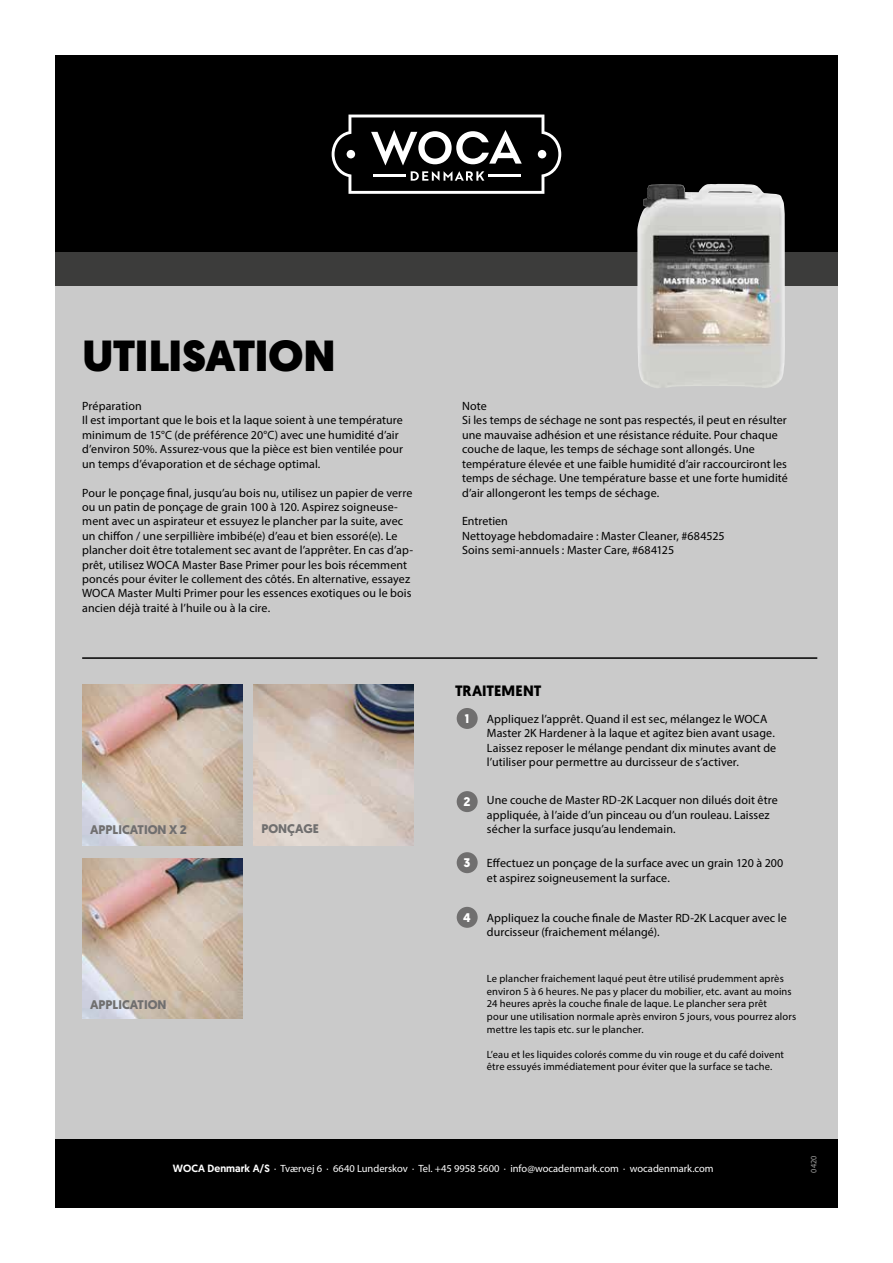
<style>
.page{position:relative;width:893px;height:1263px;background:#fff}
.page>*{position:absolute;margin:0;border:0;box-sizing:border-box;transform-origin:0 0}
.t1{font:900 43.5px "Geomanist";letter-spacing:-.015em;color:#000}
.t2{font:700 15px "Geomanist";color:#000}
.t3{font:700 12.45px "Geomanist";color:#706f6f}
.t4{font:700 12.45px "Geomanist";color:#fff}
.t5{font:12px/14.4px "Myriad Pro";letter-spacing:.01em;color:#000}
.t6{font:10.5px/12.6px "Myriad Pro";letter-spacing:.015em;color:#000}
.t7{font:10.5px "Myriad Pro";color:#fff}
.t8{font:8.25px "Myriad Pro";color:#9d9d9c}
.s1{font-family:"Geomanist";font-weight:500}
</style>
<div class="page">
<div style="left:55px;top:140px;width:783px;height:1068px;background:#cacaca"></div>
<div style="left:55px;top:251px;width:783px;height:35px;background:#3c3c3b"></div>
<div style="left:55px;top:55px;width:783px;height:197px;background:#000"></div>
<svg style="left:332px;top:115px;width:229px;height:79px"></svg>
<div style="left:55px;top:1140px;width:783px;height:68px;background:#000"></div>
<hr style="left:82px;top:657px;width:735px;height:2px;background:#000">
<img style="left:82px;top:685px;width:161px;height:160px">
<img style="left:253px;top:685px;width:161px;height:160px">
<img style="left:82px;top:858px;width:161px;height:161px">
<img style="left:637px;top:184px;width:148px;height:204px">
<div style="left:457px;top:708px;width:21px;height:21px;background:#706f6f;border-radius:50%"></div>
<div style="left:457px;top:791px;width:21px;height:21px;background:#706f6f;border-radius:50%"></div>
<div style="left:457px;top:852px;width:21px;height:21px;background:#706f6f;border-radius:50%"></div>
<div style="left:457px;top:907px;width:21px;height:21px;background:#706f6f;border-radius:50%"></div>
<h1 class="t1" style="left:82px;top:327px;width:255px">UTILISATION</h1>
<p class="t5" style="left:82px;top:399px;width:322px">Préparation<br>Il est important que le bois et la laque soient à une température minimum de 15°C (de préférence 20°C) avec une humidité d’air d’environ 50%. Assurez-vous que la pièce est bien ventilée pour un temps d’évaporation et de séchage optimal.</p>
<p class="t5" style="left:82px;top:485px;width:332px">Pour le ponçage final, jusqu’au bois nu, utilisez un papier de verre ou un patin de ponçage de grain 100 à 120. Aspirez soigneuse&shy;ment avec un aspirateur et essuyez le plancher par la suite, avec un chiffon / une serpillière imbibé(e) d’eau et bien essoré(e). Le plancher doit être totalement sec avant de l’apprêter. En cas d’ap&shy;prêt, utilisez WOCA Master Base Primer pour les bois récemment poncés pour éviter le collement des côtés. En alternative, essayez WOCA Master Multi Primer pour les essences exotiques ou le bois ancien déjà traité à l’huile ou à la cire.</p>
<p class="t3" style="left:90px;top:821px;width:98px">APPLICATION X 2</p>
<p class="t3" style="left:261px;top:821px;width:59px">PONÇAGE</p>
<p class="t3" style="left:90px;top:996px;width:78px">APPLICATION</p>
<p class="t5" style="left:462px;top:399px;width:327px">Note<br>Si les temps de séchage ne sont pas respectés, il peut en résulter une mauvaise adhésion et une résistance réduite. Pour chaque couche de laque, les temps de séchage sont allongés. Une température élevée et une faible humidité d’air raccourciront les temps de séchage. Une température basse et une forte humidité d’air allongeront les temps de séchage.</p>
<p class="t5" style="left:462px;top:514px;width:264px">Entretien<br>Nettoyage hebdomadaire : Master Cleaner, #684525<br>Soins semi-annuels : Master Care, #684125</p>
<p class="t2" style="left:455px;top:681px;width:88px">TRAITEMENT</p>
<p class="t4" style="left:465px;top:710px;width:6px">1</p>
<p class="t5" style="left:487px;top:711px;width:291px">Appliquez l’apprêt. Quand il est sec, mélangez le WOCA Master 2K Hardener à la laque et agitez bien avant usage.<br>Laissez reposer le mélange pendant dix minutes avant de l’utiliser pour permettre au durcisseur de s’activer.</p>
<p class="t4" style="left:463px;top:794px;width:8px">2</p>
<p class="t5" style="left:487px;top:793px;width:292px">Une couche de Master RD-2K Lacquer non dilués doit être appliquée, à l’aide d’un pinceau ou d’un rouleau. Laissez sécher la surface jusqu’au lendemain.</p>
<p class="t4" style="left:464px;top:855px;width:8px">3</p>
<p class="t4" style="left:463px;top:909px;width:9px">4</p>
<p class="t5" style="left:487px;top:856px;width:298px">Effectuez un ponçage de la surface avec un grain 120 à 200 et aspirez soigneusement la surface.</p>
<p class="t5" style="left:487px;top:910px;width:301px">Appliquez la couche finale de Master RD-2K Lacquer avec le durcisseur (fraichement mélangé).</p>
<p class="t6" style="left:487px;top:972px;width:311px">Le plancher fraichement laqué peut être utilisé prudemment après environ 5 à 6 heures. Ne pas y placer du mobilier, etc. avant au moins 24 heures après la couche finale de laque. Le plancher sera prêt<br>pour une utilisation normale après environ 5 jours, vous pourrez alors mettre les tapis etc. sur le plancher.</p>
<p class="t6" style="left:487px;top:1048px;width:299px">L’eau et les liquides colorés comme du vin rouge et du café doivent être essuyés immédiatement pour éviter que la surface se tache.</p>
<p class="t7" style="left:173px;top:1162px;width:542px"><span class="s1">WOCA Denmark A/S</span> · Tværvej 6 · 6640 Lunderskov · Tel. +45 9958 5600 · info@wocadenmark.com · wocadenmark.com</p>
<p class="t8" style="left:809px;top:1173px;width:19px;rotate:-90deg">0420</p>
</div>
